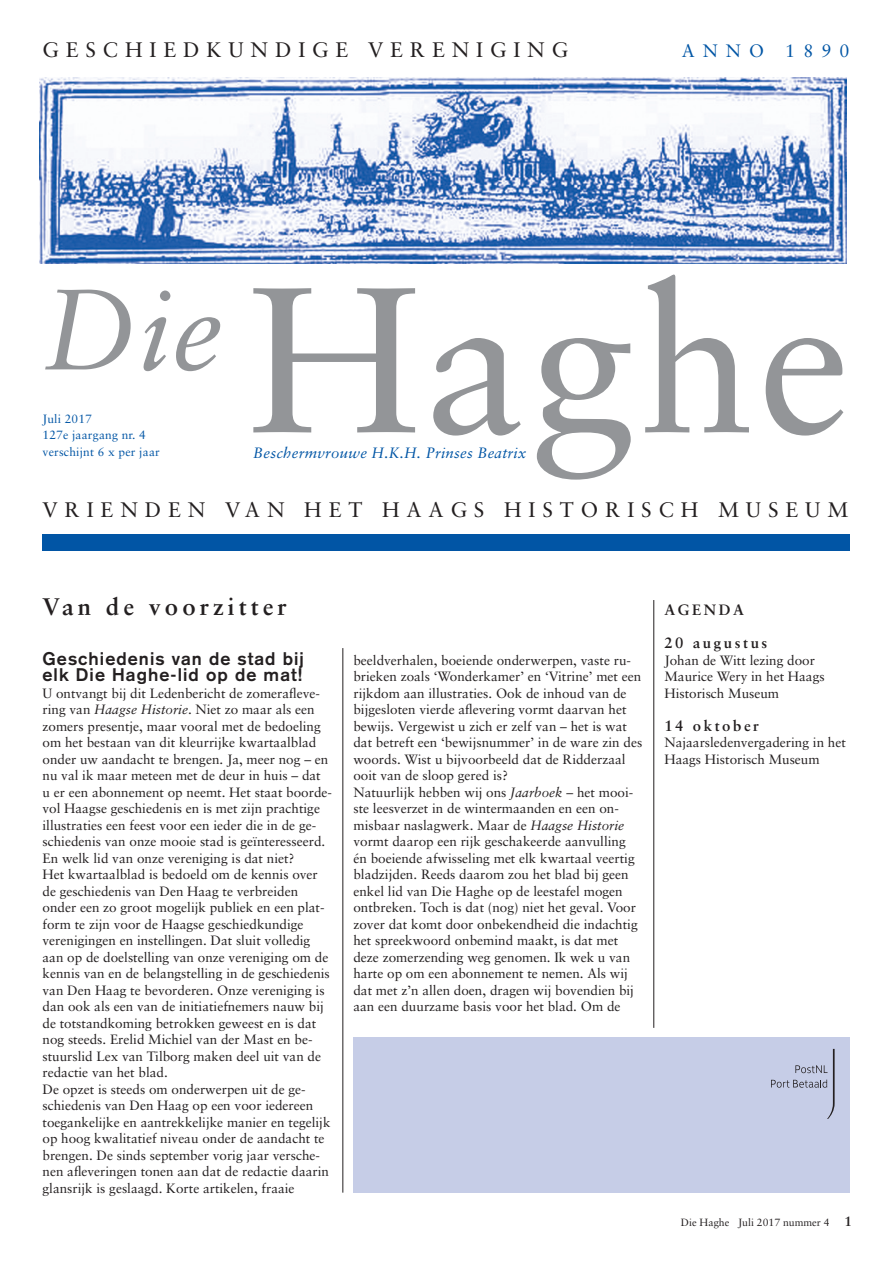
<style>
.page{position:relative;width:893px;height:1263px;background:#fff}
.page>*{position:absolute;margin:0;border:0;box-sizing:border-box;transform-origin:0 0}
.t1{font:206.7px "Sabon";letter-spacing:.02em;color:#939598}
.t2{font:italic 114.45px "Sabon";color:#939598}
.t3{font:700 24px "Sabon";letter-spacing:.17em;color:#231f20}
.t4{font:21px "Sabon";letter-spacing:.33em;color:#231f20}
.t5{font:700 18px/16.5px "Akzidenz Grotesk";letter-spacing:.06em;color:#231f20}
.t6{font:18px "Sabon";letter-spacing:.45em;color:#0155a5}
.t7{font:italic 15px "Sabon";letter-spacing:.015em;color:#0155a5}
.t8{font:700 15px "Sabon";letter-spacing:.17em;color:#231f20}
.t9{font:13.5px/16.5px "Sabon";color:#231f20}
.t10{font:12px/16.5px "Sabon";letter-spacing:.015em;color:#0155a5}
.t11{font:10.5px "Sabon";color:#231f20}
.s1{font-style:italic}
.s2{font-weight:700;font-size:13.5px}
</style>
<div class="page">
<img style="left:39px;top:78px;width:808px;height:185px">
<div style="left:43px;top:534px;width:807px;height:16px;background:#0155a5"></div>
<div style="left:353px;top:1037px;width:497px;height:156px;background:#c6cde7"></div>
<svg style="left:771px;top:1049px;width:64px;height:70px"></svg>
<hr style="left:653px;top:600px;width:1px;height:428px;background:#231f20">
<hr style="left:342px;top:648px;width:1px;height:545px;background:#231f20">
<h3 class="t4" style="left:43px;top:37px;width:527px">GESCHIEDKUNDIGE VERENIGING</h3>
<h3 class="t6" style="left:682px;top:40px;width:169px">ANNO 1890</h3>
<h2 class="t2" style="left:43px;top:263px;width:182px">Die</h2>
<p class="t10" style="left:43px;top:410px;width:119px">Juli 2017<br>127e jaargang nr. 4 verschijnt 6 x per jaar</p>
<h1 class="t1" style="left:248px;top:237px;width:604px">Haghe</h1>
<p class="t7" style="left:253px;top:444px;width:275px">Beschermvrouwe H.K.H. Prinses Beatrix</p>
<h3 class="t4" style="left:43px;top:497px;width:807px">VRIENDEN VAN HET HAAGS HISTORISCH MUSEUM</h3>
<h3 class="t3" style="left:43px;top:592px;width:246px">Van de voorzitter</h3>
<h3 class="t5" style="left:43px;top:650px;width:263px">Geschiedenis van de stad bij elk Die Haghe-lid op de mat!</h3>
<p class="t9" style="left:43px;top:684px;width:291px">U ontvangt bij dit Ledenbericht de zomerafleve&shy;ring van <span class="s1">Haagse Historie</span>. Niet zo maar als een zomers presentje, maar vooral met de bedoeling om het bestaan van dit kleurrijke kwartaalblad onder uw aandacht te brengen. Ja, meer nog – en nu val ik maar meteen met de deur in huis – dat<br>u er een abonnement op neemt. Het staat boorde&shy;vol Haagse geschiedenis en is met zijn prachtige illustraties een feest voor een ieder die in de ge&shy;schiedenis van onze mooie stad is geïnteresseerd.<br>En welk lid van onze vereniging is dat niet?<br>Het kwartaalblad is bedoeld om de kennis over de geschiedenis van Den Haag te verbreiden onder een zo groot mogelijk publiek en een plat&shy;form te zijn voor de Haagse geschiedkundige verenigingen en instellingen. Dat sluit volledig aan op de doelstelling van onze vereniging om de kennis van en de belangstelling in de geschiedenis van Den Haag te bevorderen. Onze vereniging is dan ook als een van de initiatiefnemers nauw bij de totstandkoming betrokken geweest en is dat nog steeds. Erelid Michiel van der Mast en be&shy;stuurslid Lex van Tilborg maken deel uit van de redactie van het blad.<br>De opzet is steeds om onderwerpen uit de ge&shy;schiedenis van Den Haag op een voor iedereen toegankelijke en aantrekkelijke manier en tegelijk op hoog kwalitatief niveau onder de aandacht te brengen. De sinds september vorig jaar versche&shy;nen afleveringen tonen aan dat de redactie daarin glansrijk is geslaagd. Korte artikelen, fraaie</p>
<p class="t9" style="left:353px;top:651px;width:290px">beeldverhalen, boeiende onderwerpen, vaste ru&shy;brieken zoals ‘Wonderkamer’ en ‘Vitrine’ met een rijkdom aan illustraties. Ook de inhoud van de bijgesloten vierde aflevering vormt daarvan het bewijs. Vergewist u zich er zelf van – het is wat dat betreft een ‘bewijsnummer’ in de ware zin des woords. Wist u bijvoorbeeld dat de Ridderzaal ooit van de sloop gered is?<br>Natuurlijk hebben wij ons <span class="s1">Jaarboek</span> – het mooi&shy;ste leesverzet in de wintermaanden en een on&shy;misbaar naslagwerk. Maar de <span class="s1">Haagse Historie </span>vormt daarop een rijk geschakeerde aanvulling én boeiende afwisseling met elk kwartaal veertig bladzijden. Reeds daarom zou het blad bij geen enkel lid van Die Haghe op de leestafel mogen ontbreken. Toch is dat (nog) niet het geval. Voor zover dat komt door onbekendheid die indachtig het spreekwoord onbemind maakt, is dat met deze zomerzending weg genomen. Ik wek u van harte op om een abonnement te nemen. Als wij dat met z’n allen doen, dragen wij bovendien bij aan een duurzame basis voor het blad. Om de</p>
<p class="t8" style="left:664px;top:600px;width:81px">AGENDA</p>
<p class="t8" style="left:664px;top:633px;width:105px">20 augustus</p>
<p class="t9" style="left:664px;top:651px;width:162px">Johan de Witt lezing door<br>Maurice Wery in het Haags<br>Historisch Museum</p>
<p class="t8" style="left:664px;top:716px;width:96px">14 oktober</p>
<p class="t9" style="left:664px;top:734px;width:183px">Najaarsledenvergadering in het<br>Haags Historisch Museum</p>
<p class="t11" style="left:681px;top:1216px;width:172px">Die Haghe Juli 2017 nummer 4 <span class="s2">1</span></p>
</div>
